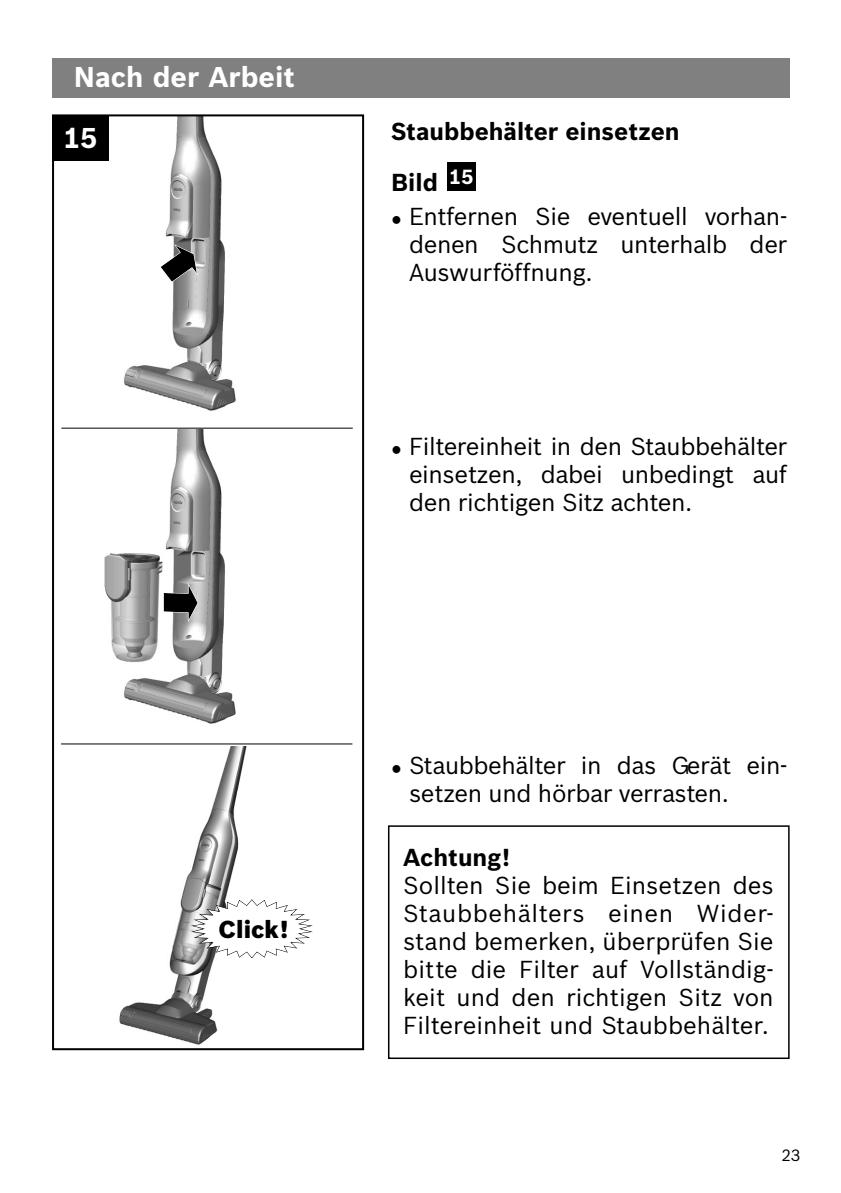
<style>
.page{position:relative;width:841px;height:1193px;background:#fff}
.page>*{position:absolute;margin:0;border:0;box-sizing:border-box;transform-origin:0 0}
.t1{font:700 28px "Bosch Sans";color:#fff}
.t2{font:24px/28px "Bosch Sans";letter-spacing:-.02em;color:#000;text-align:justify}
.t3{font:700 24px/50.6px "Bosch Sans";color:#000}
.t4{font:900 24px "Bosch Sans";color:#000}
.t5{font:700 20px "Bosch Sans";color:#fff}
.t6{font:16px "Bosch Sans";color:#000}
.s1{font-family:"Tahoma";font-size:18px}
</style>
<div class="page">
<div style="left:388px;top:825px;width:401px;height:234px;border:2px solid #000"></div>
<img style="left:119px;top:746px;width:133px;height:299px">
<img style="left:104px;top:430px;width:132px;height:294px">
<div style="left:52px;top:58px;width:737px;height:39px;background:#808080"></div>
<div style="left:447px;top:162px;width:28px;height:29px;background:#000"></div>
<img style="left:124px;top:117px;width:229px;height:311px">
<div style="left:52px;top:114px;width:312px;height:936px;border:2px solid #000"></div>
<hr style="left:61px;top:743px;width:291px;height:1px;background:#000">
<div style="left:52px;top:115px;width:57px;height:46px;background:#000"></div>
<svg style="left:163px;top:583px;width:35px;height:39px"></svg>
<svg style="left:160px;top:244px;width:38px;height:38px"></svg>
<svg style="left:191px;top:899px;width:122px;height:59px"></svg>
<hr style="left:61px;top:427px;width:291px;height:1px;background:#000">
<p class="t1" style="left:74px;top:61px;width:222px">Nach der Arbeit</p>
<p class="t1" style="left:64px;top:122px;width:35px">15</p>
<p class="t4" style="left:218px;top:916px;width:71px">Click!</p>
<p class="t3" style="left:391px;top:106px;width:290px">Staubbehälter einsetzen<br>Bild</p>
<p class="t2" style="left:409px;top:202px;width:379px;text-indent:-18px"><span class="s1">●</span> Entfernen Sie eventuell vorhan&shy;denen Schmutz unterhalb der Auswurföffnung.</p>
<p class="t5" style="left:449px;top:165px;width:26px">15</p>
<p class="t2" style="left:409px;top:432px;width:379px;text-indent:-18px"><span class="s1">●</span> Filtereinheit in den Staubbehälter einsetzen, dabei unbedingt auf den richtigen Sitz achten.</p>
<p class="t2" style="left:409px;top:751px;width:379px;text-indent:-18px"><span class="s1">●</span> Staubbehälter in das Gerät ein&shy;setzen und hörbar verrasten.</p>
<p class="t3" style="left:403px;top:832px;width:109px">Achtung!</p>
<p class="t2" style="left:403px;top:871px;width:372px">Sollten Sie beim Einsetzen des Staubbehälters einen Wider&shy;stand bemerken, überprüfen Sie bitte die Filter auf Vollständig&shy;keit und den richtigen Sitz von Filtereinheit und Staubbehälter.</p>
<p class="t6" style="left:781px;top:1146px;width:20px">23</p>
</div>
